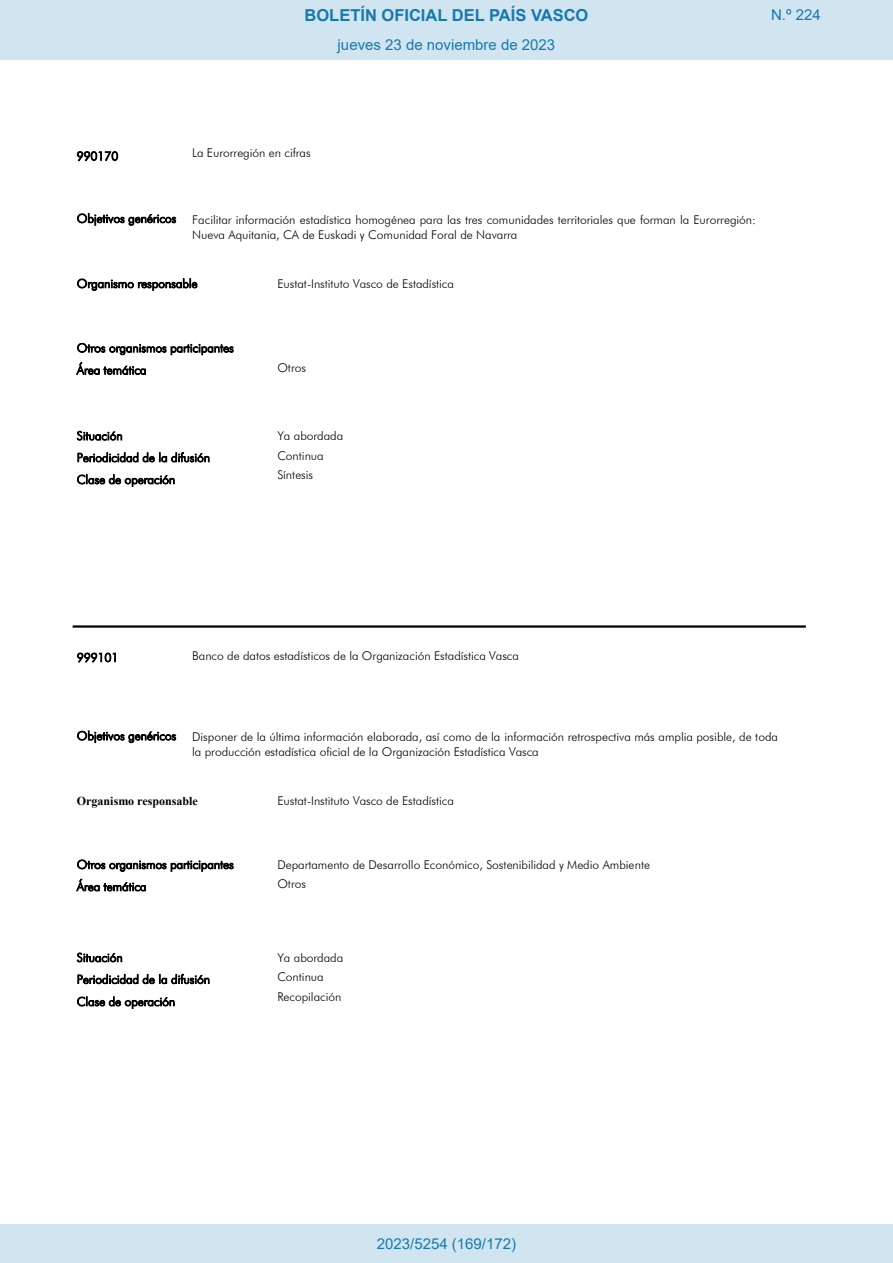
<style>
.page{position:relative;width:893px;height:1263px;background:#fff}
.page>*{position:absolute;margin:0;border:0;box-sizing:border-box;transform-origin:0 0}
.t1{font:700 16.5px "Arial";color:#1879ad}
.Paginacion_Centro{font:15px "Arial";color:#1879ad}
.t2{font:300 12px/19.6px "Futura BT";letter-spacing:-.005em;color:#000}
.t3{font:700 12px "Times New Roman";color:#000}
</style>
<div class="page">
<hr style="left:73px;top:625px;width:733px;height:3px;background:#000">
<div style="left:0;top:0;width:893px;height:60px;background:#d0e5f0"></div>
<div style="left:0;top:1225px;width:893px;height:38px;background:#d0e5f0"></div>
<h1 class="t1" style="left:305px;top:3px;width:285px">BOLETÍN OFICIAL DEL PAÍS VASCO</h1>
<p class="Paginacion_Centro" style="left:771px;top:5px;width:51px">N.º 224</p>
<p class="Paginacion_Centro" style="left:338px;top:35px;width:219px">jueves 23 de noviembre de 2023</p>
<p class="t2" style="left:77px;top:146px;width:43px">990170</p>
<p class="t2" style="left:192px;top:143px;width:120px">La Eurorregión en cifras</p>
<p class="t2" style="left:77px;top:208px;width:101px">Objetivos genéricos</p>
<p class="t2" style="left:192px;top:212px;width:565px;line-height:15px">Facilitar información estadística homogénea para las tres comunidades territoriales que forman la Eurorregión:<br>Nueva Aquitania, CA de Euskadi y Comunidad Foral de Navarra</p>
<p class="t2" style="left:77px;top:274px;width:122px">Organismo responsable</p>
<p class="t2" style="left:277px;top:274px;width:178px">Eustat-Instituto Vasco de Estadística</p>
<p class="t2" style="left:77px;top:337px;width:158px;line-height:22.2px">Otros organismos participantes<br>Área temática</p>
<p class="t2" style="left:277px;top:358px;width:30px">Otros</p>
<p class="t2" style="left:77px;top:425px;width:135px;line-height:21.9px">Situación<br>Periodicidad de la difusión<br>Clase de operación</p>
<p class="t2" style="left:277px;top:426px;width:67px">Ya abordada<br>Continua<br>Síntesis</p>
<p class="t2" style="left:77px;top:647px;width:43px">999101</p>
<p class="t2" style="left:192px;top:646px;width:328px">Banco de datos estadísticos de la Organización Estadística Vasca</p>
<p class="t2" style="left:77px;top:726px;width:101px">Objetivos genéricos</p>
<p class="t2" style="left:192px;top:729px;width:587px;line-height:14.7px">Disponer de la última información elaborada, así como de la información retrospectiva más amplia posible, de toda la producción estadística oficial de la Organización Estadística Vasca</p>
<p class="t3" style="left:77px;top:792px;width:122px">Organismo responsable</p>
<p class="t2" style="left:277px;top:791px;width:178px">Eustat-Instituto Vasco de Estadística</p>
<p class="t2" style="left:77px;top:853px;width:158px;line-height:22.2px">Otros organismos participantes<br>Área temática</p>
<p class="t2" style="left:277px;top:854px;width:374px">Departamento de Desarrollo Económico, Sostenibilidad y Medio Ambiente<br>Otros</p>
<p class="t2" style="left:77px;top:946px;width:135px;line-height:22px">Situación<br>Periodicidad de la difusión<br>Clase de operación</p>
<p class="t2" style="left:277px;top:947px;width:67px">Ya abordada<br>Continua<br>Recopilación</p>
<p class="Paginacion_Centro" style="left:377px;top:1234px;width:141px">2023/5254 (169/172)</p>
</div>
